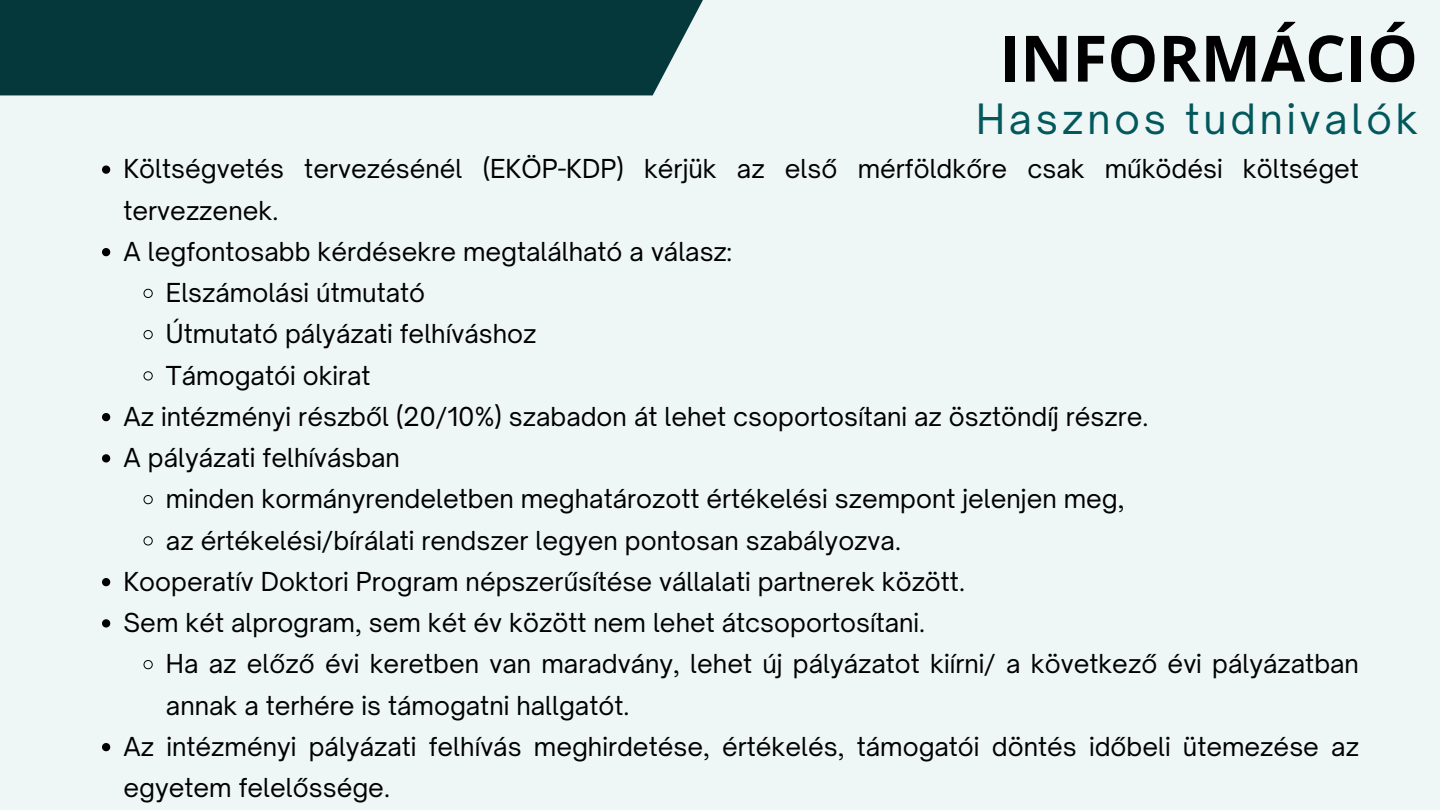
<style>
.page{position:relative;width:1440px;height:810px;background:#eef6f6}
.page>*{position:absolute;margin:0;border:0;box-sizing:border-box;transform-origin:0 0}
.t1{font:700 64px "Open Sans";color:#000}
.t2{font:40px "Open Sauce One";letter-spacing:.1em;color:#02585b}
.t3{font:25px/41.2px "Open Sauce One";color:#000}
</style>
<div class="page">
<div style="left:0;top:0;width:781px;height:95px;background:#05383a"></div>
<svg style="left:102px;top:166px;width:8px;height:8px"></svg>
<svg style="left:102px;top:248px;width:8px;height:8px"></svg>
<svg style="left:143px;top:288px;width:10px;height:10px"></svg>
<svg style="left:143px;top:330px;width:10px;height:10px"></svg>
<svg style="left:143px;top:371px;width:10px;height:10px"></svg>
<svg style="left:102px;top:413px;width:8px;height:8px"></svg>
<svg style="left:102px;top:454px;width:8px;height:9px"></svg>
<svg style="left:143px;top:495px;width:10px;height:10px"></svg>
<svg style="left:143px;top:536px;width:10px;height:10px"></svg>
<svg style="left:102px;top:578px;width:8px;height:8px"></svg>
<svg style="left:102px;top:619px;width:8px;height:9px"></svg>
<svg style="left:143px;top:660px;width:10px;height:10px"></svg>
<svg style="left:102px;top:743px;width:8px;height:8px"></svg>
<h1 class="t1" style="left:999px;top:13px;width:420px">INFORMÁCIÓ</h1>
<p class="t2" style="left:976px;top:94px;width:443px">Hasznos tudnivalók</p>
<p class="t3" style="left:123px;top:148px;width:1237px">Költségvetés tervezésénél (EKÖP-KDP) kérjük az első mérföldkőre csak működési költséget tervezzenek.</p>
<p class="t3" style="left:123px;top:231px;width:610px">A legfontosabb kérdésekre megtalálható a válasz:</p>
<p class="t3" style="left:166px;top:272px;width:261px">Elszámolási útmutató</p>
<p class="t3" style="left:166px;top:313px;width:372px">Útmutató pályázati felhíváshoz</p>
<p class="t3" style="left:166px;top:354px;width:206px">Támogatói okirat</p>
<p class="t3" style="left:123px;top:396px;width:1027px">Az intézményi részből (20/10%) szabadon át lehet csoportosítani az ösztöndíj részre.</p>
<p class="t3" style="left:123px;top:437px;width:278px">A pályázati felhívásban</p>
<p class="t3" style="left:166px;top:478px;width:960px">minden kormányrendeletben meghatározott értékelési szempont jelenjen meg,</p>
<p class="t3" style="left:166px;top:519px;width:736px">az értékelési/bírálati rendszer legyen pontosan szabályozva.</p>
<p class="t3" style="left:123px;top:561px;width:843px">Kooperatív Doktori Program népszerűsítése vállalati partnerek között.</p>
<p class="t3" style="left:123px;top:602px;width:803px">Sem két alprogram, sem két év között nem lehet átcsoportosítani.</p>
<p class="t3" style="left:166px;top:643px;width:1195px">Ha az előző évi keretben van maradvány, lehet új pályázatot kiírni/ a következő évi pályázatban annak a terhére is támogatni hallgatót.</p>
<p class="t3" style="left:123px;top:726px;width:1237px">Az intézményi pályázati felhívás meghirdetése, értékelés, támogatói döntés időbeli ütemezése az egyetem felelőssége.</p>
</div>
